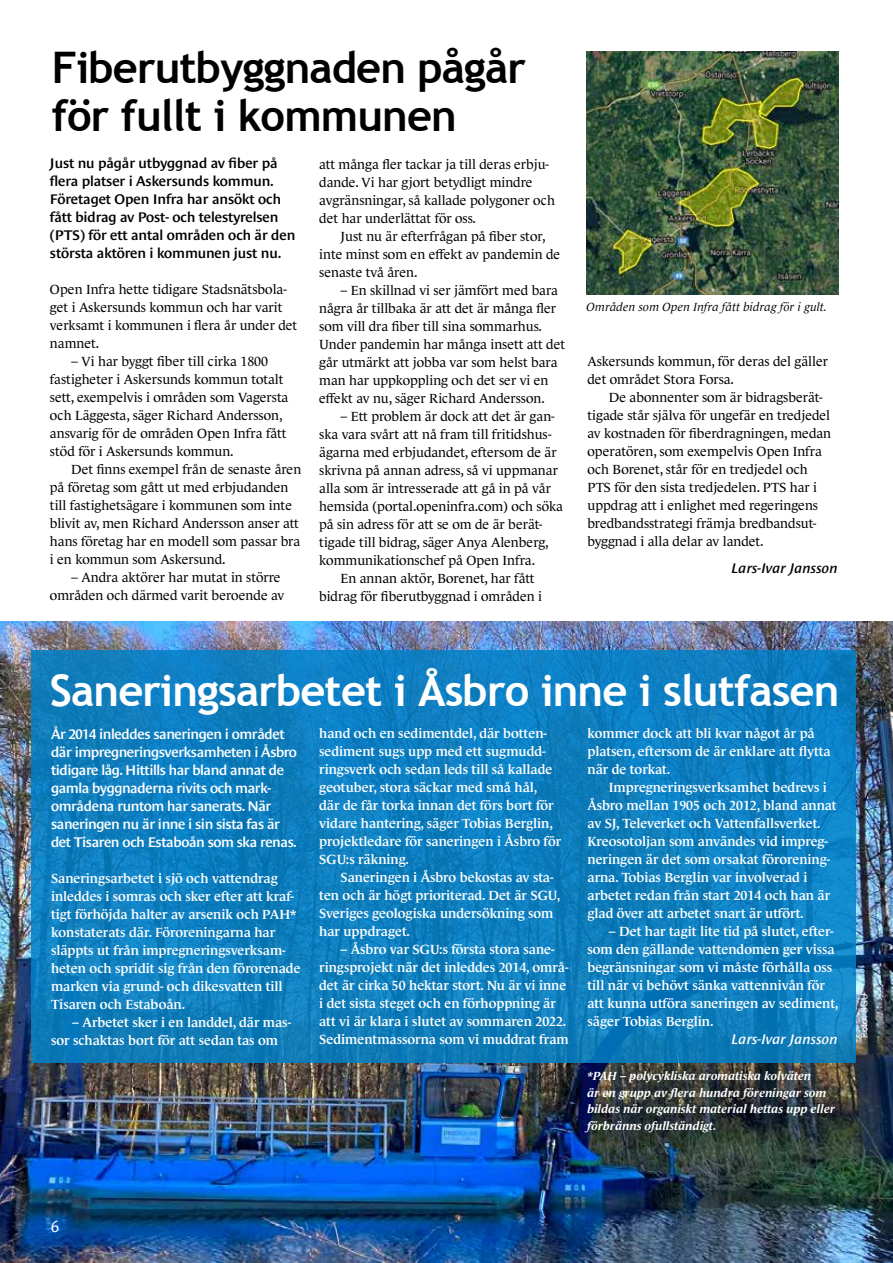
<style>
.page{position:relative;width:893px;height:1263px;background:#fff}
.page>*{position:absolute;margin:0;border:0;box-sizing:border-box;transform-origin:0 0}
.t1{font:700 43.5px/48px "Trebuchet MS";letter-spacing:-.02em;color:#000}
.t2{font:700 43.5px "Trebuchet MS";letter-spacing:-.02em;color:#fff}
.t3{font:16.5px "Le Monde Sans Std";color:#fff}
.t4{font:600 14.25px/18px "Le Monde Sans Std";letter-spacing:-.03em;color:#fff}
.t5{font:600 14.25px/18px "Le Monde Sans Std";letter-spacing:-.01em;color:#000}
.t6{font:italic 600 14.25px "Le Monde Sans Std";color:#fff}
.t7{font:italic 600 14.25px "Le Monde Sans Std";color:#000}
.t8{font:13.5px/18px "Le Monde Journal Std";color:#000}
.t9{font:600 13.5px/18px "Le Monde Journal Std";color:#fff}
.t10{font:italic 700 12px/16.5px "Le Monde Journal Std";letter-spacing:.01em;color:#fff}
.t11{font:italic 12px "Le Monde Journal Std";letter-spacing:.01em;color:#000}
.t12{font:9px "Helvetica Neue LT Std";letter-spacing:.025em;color:#fff}
</style>
<div class="page">
<img style="left:0;top:621px;width:893px;height:642px">
<svg style="left:31px;top:651px;width:825px;height:412px;background:#0d7ebe"></svg>
<img style="left:587px;top:51px;width:252px;height:244px">
<h1 class="t1" style="left:52px;top:44px;width:476px">Fiberutbyggnaden pågår för fullt i kommunen</h1>
<p class="t5" style="left:50px;top:154px;width:247px">Just nu pågår utbyggnad av fiber på flera platser i Askersunds kommun.<br>Företaget Open Infra har ansökt och fått bidrag av Post- och telestyrelsen (PTS) för ett antal områden och är den största aktören i kommunen just nu.</p>
<p class="t8" style="left:50px;top:281px;width:249px">Open Infra hette tidigare Stadsnätsbola&shy;get i Askersunds kommun och har varit verksamt i kommunen i flera år under det namnet.</p>
<p class="t8" style="left:50px;top:353px;width:240px;text-indent:21px">– Vi har byggt fiber till cirka 1800 fastigheter i Askersunds kommun totalt sett, exempelvis i områden som Vagersta och Läggesta, säger Richard Andersson, ansvarig för de områden Open Infra fått stöd för i Askersunds kommun.</p>
<p class="t8" style="left:50px;top:460px;width:253px;text-indent:21px">Det finns exempel från de senaste åren på företag som gått ut med erbjudanden till fastighetsägare i kommunen som inte blivit av, men Richard Andersson anser att hans företag har en modell som passar bra i en kommun som Askersund.</p>
<p class="t8" style="left:50px;top:568px;width:236px;text-align:right">– Andra aktörer har mutat in större områden och därmed varit beroende av</p>
<p class="t8" style="left:319px;top:155px;width:237px">att många fler tackar ja till deras erbju&shy;dande. Vi har gjort betydligt mindre avgränsningar, så kallade polygoner och det har underlättat för oss.</p>
<p class="t8" style="left:319px;top:227px;width:243px;text-indent:21px">Just nu är efterfrågan på fiber stor, inte minst som en effekt av pandemin de senaste två åren.</p>
<p class="t8" style="left:319px;top:281px;width:247px;text-indent:21px">– En skillnad vi ser jämfört med bara några år tillbaka är att det är många fler som vill dra fiber till sina sommarhus.<br>Under pandemin har många insett att det går utmärkt att jobba var som helst bara man har uppkoppling och det ser vi en effekt av nu, säger Richard Andersson.</p>
<p class="t8" style="left:340px;top:407px;width:216px">– Ett problem är dock att det är gan-</p>
<p class="t8" style="left:319px;top:425px;width:234px">ska vara svårt att nå fram till fritidshus-</p>
<p class="t8" style="left:319px;top:443px;width:239px">ägarna med erbjudandet, eftersom de är</p>
<p class="t8" style="left:319px;top:461px;width:240px">skrivna på annan adress, så vi uppmanar</p>
<p class="t8" style="left:319px;top:479px;width:233px">alla som är intresserade att gå in på vår</p>
<p class="t8" style="left:319px;top:497px;width:245px">hemsida (portal.openinfra.com) och söka</p>
<p class="t8" style="left:319px;top:515px;width:225px">på sin adress för att se om de är berät-</p>
<p class="t8" style="left:319px;top:533px;width:231px">tigade till bidrag, säger Anya Alenberg,</p>
<p class="t8" style="left:319px;top:551px;width:217px">kommunikationschef på Open Infra.</p>
<p class="t8" style="left:340px;top:569px;width:196px">En annan aktör, Borenet, har fått</p>
<p class="t8" style="left:319px;top:587px;width:224px">bidrag för fiberutbyggnad i områden i</p>
<p class="t11" style="left:587px;top:300px;width:242px">Områden som Open Infra fått bidrag för i gult.</p>
<p class="t8" style="left:587px;top:352px;width:242px">Askersunds kommun, för deras del gäller det området Stora Forsa.</p>
<p class="t8" style="left:587px;top:388px;width:245px;text-indent:21px">De abonnenter som är bidragsberät&shy;tigade står själva för ungefär en tredjedel av kostnaden för fiberdragningen, medan operatören, som exempelvis Open Infra och Borenet, står för en tredjedel och PTS för den sista tredjedelen. PTS har i uppdrag att i enlighet med regeringens bredbandsstrategi främja bredbandsut&shy;byggnad i alla delar av landet.</p>
<p class="t7" style="left:731px;top:560px;width:108px">Lars-Ivar Jansson</p>
<h1 class="t2" style="left:50px;top:663px;width:791px">Saneringsarbetet i Åsbro inne i slutfasen</h1>
<p class="t4" style="left:51px;top:725px;width:248px">År 2014 inleddes saneringen i området där impregneringsverksamheten i Åsbro tidigare låg. Hittills har bland annat de gamla byggnaderna rivits och mark&shy;områdena runtom har sanerats. När saneringen nu är inne i sin sista fas är det Tisaren och Estaboån som ska renas.</p>
<p class="t9" style="left:51px;top:869px;width:251px">Saneringsarbetet i sjö och vattendrag inleddes i somras och sker efter att kraf&shy;tigt förhöjda halter av arsenik och PAH* konstaterats där. Föroreningarna har släppts ut från impregneringsverksam&shy;heten och spridit sig från den förorenade marken via grund- och dikesvatten till Tisaren och Estaboån.</p>
<p class="t9" style="left:51px;top:1013px;width:242px;text-indent:21px">– Arbetet sker i en landdel, där mas&shy;sor schaktas bort för att sedan tas om</p>
<p class="t9" style="left:587px;top:724px;width:245px">kommer dock att bli kvar något år på platsen, eftersom de är enklare att flytta när de torkat.</p>
<p class="t9" style="left:587px;top:778px;width:251px;text-indent:21px">Impregneringsverksamhet bedrevs i Åsbro mellan 1905 och 2012, bland annat av SJ, Televerket och Vattenfallsverket.<br>Kreosotoljan som användes vid impreg&shy;neringen är det som orsakat förorening&shy;arna. Tobias Berglin var involverad i arbetet redan från start 2014 och han är glad över att arbetet snart är utfört.</p>
<p class="t9" style="left:587px;top:922px;width:252px;text-indent:21px">– Det har tagit lite tid på slutet, efter&shy;som den gällande vattendomen ger vissa begränsningar som vi måste förhålla oss till när vi behövt sänka vattennivån för att kunna utföra saneringen av sediment, säger Tobias Berglin.</p>
<p class="t6" style="left:731px;top:1031px;width:108px">Lars-Ivar Jansson</p>
<p class="t9" style="left:319px;top:724px;width:243px">hand och en sedimentdel, där botten&shy;sediment sugs upp med ett sugmudd&shy;ringsverk och sedan leds till så kallade geotuber, stora säckar med små hål,<br>där de får torka innan det förs bort för vidare hantering, säger Tobias Berglin, projektledare för saneringen i Åsbro för SGU:s räkning.</p>
<p class="t9" style="left:319px;top:868px;width:243px;text-indent:21px">Saneringen i Åsbro bekostas av sta&shy;ten och är högt prioriterad. Det är SGU,<br>Sveriges geologiska undersökning som har uppdraget.</p>
<p class="t9" style="left:319px;top:940px;width:251px;text-indent:21px">– Åsbro var SGU:s första stora sane&shy;ringsprojekt när det inleddes 2014, områ&shy;det är cirka 50 hektar stort. Nu är vi inne i det sista steget och en förhoppning är att vi är klara i slutet av sommaren 2022.<br>Sedimentmassorna som vi muddrat fram</p>
<p class="t10" style="left:587px;top:1068px;width:249px">*PAH – polycykliska aromatiska kolväten<br>är en grupp av flera hundra föreningar som bildas när organiskt material hettas upp eller förbränns ofullständigt.</p>
<p class="t12" style="left:859px;top:1037px;width:46px;rotate:-90deg">Foto: SGU</p>
<p class="t3" style="left:51px;top:1216px;width:10px">6</p>
</div>
